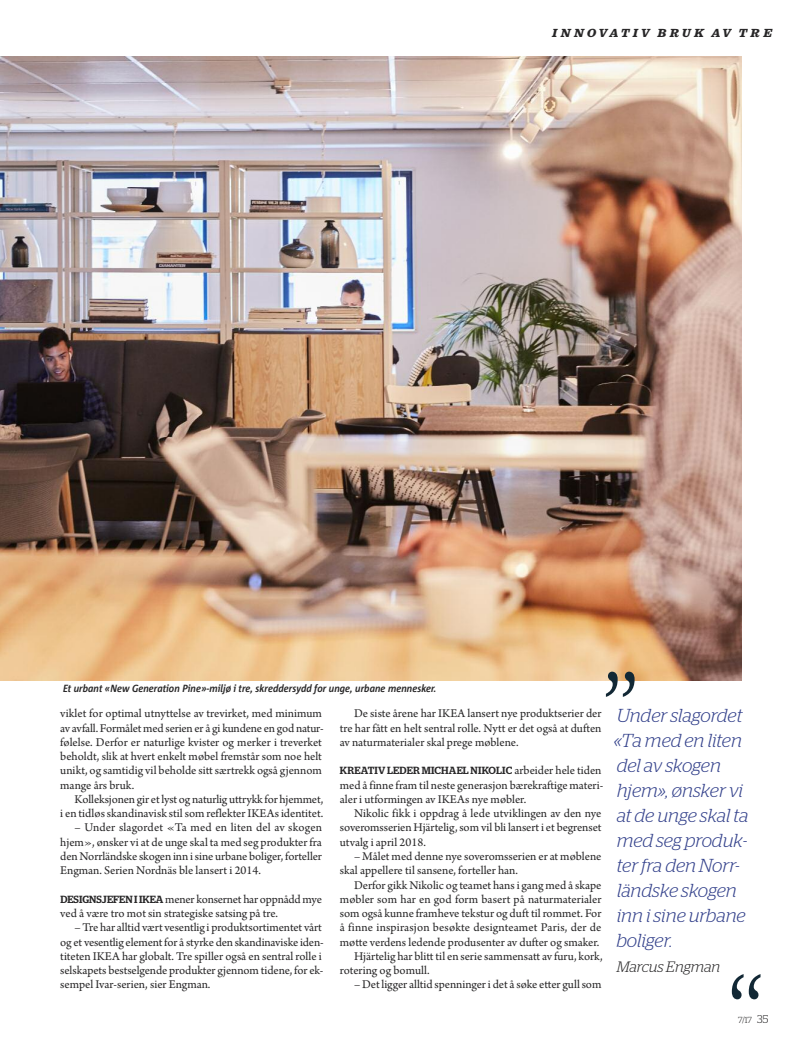
<style>
.page{position:relative;width:798px;height:1053px;background:#fff}
.page>*{position:absolute;margin:0;border:0;box-sizing:border-box;transform-origin:0 0}
.t1{font:italic 300 18.75px/25px "Stag";letter-spacing:-.005em;color:#33418b}
.t2{font:italic 300 15px "Stag";color:#272627}
.t3{font:12.5px/14.2px "Arno Pro";letter-spacing:-.005em;color:#272627}
.t4{font:12.5px "Arno Pro";letter-spacing:.015em;color:#272627}
.t5{font:italic 700 10.38px "Corpid C1 s S Cd";color:#272627}
.t6{font:500 10.38px "Stag";letter-spacing:.02em;color:#272627}
.t7{font:italic 700 10px "Belizio";letter-spacing:.3em;color:#272627}
.t8{font:300 8.75px "Stag";color:#272627}
.s1{font-family:"Stag";font-weight:500;font-size:10.38px}
.s2{font-family:"Arno Pro";font-weight:400;font-size:12.5px}
.s3{font-size:11.25px}
</style>
<div class="page">
<img style="left:0;top:57px;width:741px;height:623px">
<svg style="left:731px;top:974px;width:29px;height:25px"></svg>
<svg style="left:605px;top:671px;width:29px;height:26px"></svg>
<p class="t7" style="left:552px;top:27px;width:221px">INNOVATIV BRUK AV TRE</p>
<p class="t5" style="left:63px;top:684px;width:375px">Et urbant «New Generation Pine»-miljø i tre, skreddersydd for unge, urbane mennesker.</p>
<p class="t3" style="left:60px;top:707px;width:265px">viklet for optimal utnyttelse av trevirket, med minimum av avfall. Formåletmed serien er å gi kundene en god natur&shy;følelse. Derfor er naturlige kvister og merker i treverket beholdt, slik at hvert enkelt møbel fremstår som noe helt unikt, og samtidig vil beholde sittsærtrekk også gjennom mange års bruk.</p>
<p class="t3" style="left:60px;top:793px;width:264px;text-align:right">Kolleksjonen gir etlyst og naturlig uttrykk for hjemmet,<br>i en tidløsskandinavisk stilsom reflekterIKEAsidentitet.</p>
<p class="t3" style="left:60px;top:821px;width:263px;text-align:justify;text-indent:14px">– Under slagordet «Ta med en liten del av skogen hjem», ønsker vi at de unge skal ta med seg produkter fra denNorrländske skogen inn isine urbane boliger, forteller Engman. Serien Nordnäs ble lansert i 2014.</p>
<p class="t3" style="left:60px;top:892px;width:263px"><span class="s1">DESIGNSJEFENIIKEA</span> mener konsernet har oppnåddmye ved å være tro mot sin strategiske satsing på tre.</p>
<p class="t3" style="left:60px;top:921px;width:265px;text-indent:14px">–Tre har alltid vært vesentlig i produktsortimentet vårt og et vesentlig elementfor å styrke den skandinaviske iden&shy;titeten IKEA har globalt. Tre spiller også en sentral rolle i selskapets bestselgende produkter gjennomtidene, for ek&shy;sempel Ivar-serien, sier Engman.</p>
<p class="t3" style="left:339px;top:707px;width:263px;text-align:justify;text-indent:14px">De siste årene har IKEA lansert nye produktserier der tre har fått en helt sentral rolle. Nytt er det også at duften av naturmaterialer skal prege møblene.</p>
<p class="t6" style="left:340px;top:767px;width:263px">KREATIV LEDER MICHAEL NIKOLIC <span class="s2">arbeider hele tiden</span></p>
<p class="t3" style="left:340px;top:778px;width:265px">med å finne fram til neste generasjon bærekraftige materi&shy;aler i utformingen av IKEAs nye møbler.</p>
<p class="t3" style="left:340px;top:807px;width:263px;text-align:justify;text-indent:14px">Nikolic fikk i oppdrag å lede utviklingen av den nye soveromsserien Hjärtelig, som vil bli lansert i et begrenset utvalg i april 2018.</p>
<p class="t3" style="left:340px;top:850px;width:263px;text-indent:14px">– Målet med denne nye soveromsserien er at møblene skal appellere til sansene, forteller han.</p>
<p class="t3" style="left:354px;top:878px;width:249px">Derfor gikk Nikolic og teamet hansi gang med å skape</p>
<p class="t3" style="left:340px;top:892px;width:263px">møbler som har en god form basert på naturmaterialer</p>
<p class="t3" style="left:340px;top:907px;width:263px">som også kunne framheve tekstur og duft til rommet. For</p>
<p class="t4" style="left:340px;top:922px;width:263px">å finne inspirasjon besøkte designteamet Paris, der de</p>
<p class="t3" style="left:340px;top:935px;width:261px">møtte verdens ledende produsenter av dufter og smaker.</p>
<p class="t3" style="left:354px;top:949px;width:250px">Hjärtelig har blitt til en serie sammensatt av furu, kork,</p>
<p class="t3" style="left:340px;top:964px;width:91px">rotering og bomull.</p>
<p class="t3" style="left:354px;top:978px;width:249px">– Det ligger alltid spenningeri det å søke etter gullsom</p>
<h1 class="t1" style="left:613px;top:704px;width:136px">Under slagordet «Ta med en liten del av skogen hjem», ønsker vi at de unge skal ta med seg produk&shy;ter fra den Norr&shy;ländske skogen inn i sine urbane boliger.</h1>
<p class="t2" style="left:616px;top:961px;width:105px">Marcus Engman</p>
<p class="t8" style="left:737px;top:1016px;width:32px">7/17 <span class="s3">35</span></p>
</div>
